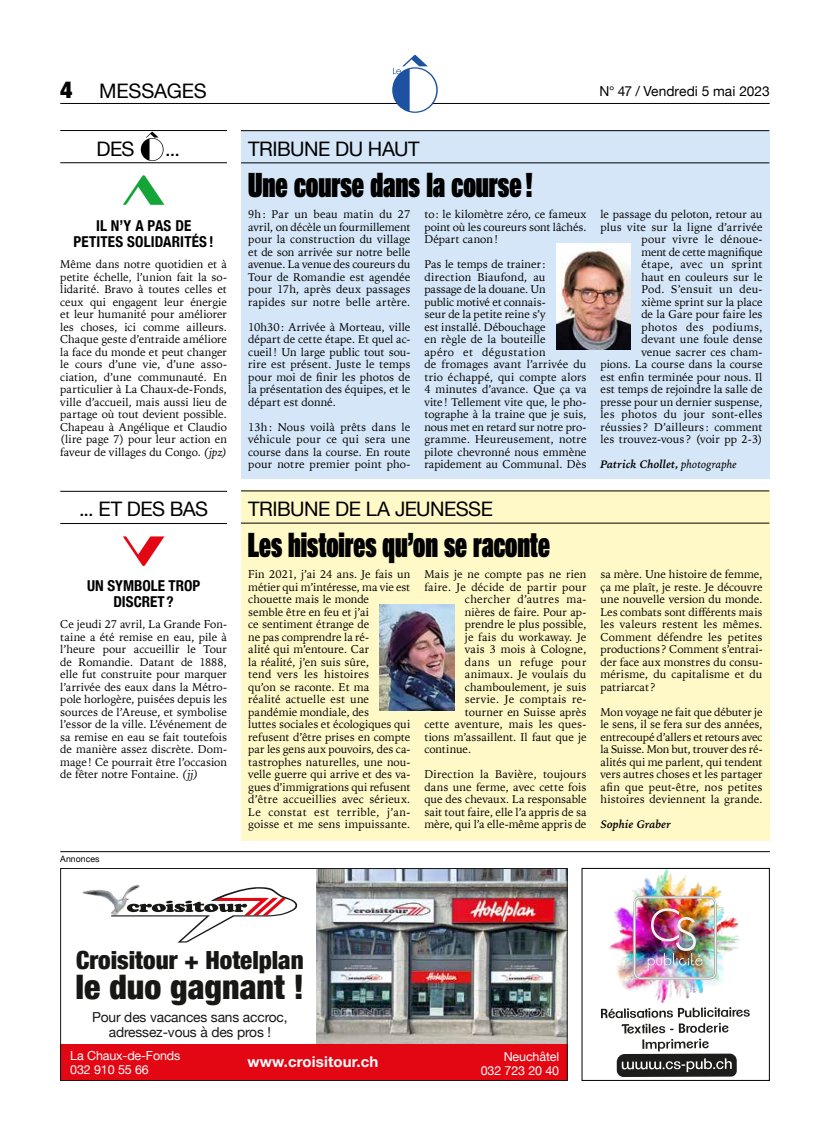
<style>
.page{position:relative;width:830px;height:1134px;background:#fff}
.page>*{position:absolute;margin:0;border:0;box-sizing:border-box;transform-origin:0 0}
.t1{font:33.75px "Neue Helvetica 99 Cm Blk";color:#000}
.t2{font:900 condensed 33.75px "Helvetica Neue";color:#171716}
.t3{font:900 condensed 25px "Helvetica Neue";color:#171716}
.t4{font:20px "Helvetica Neue";letter-spacing:-.025em;color:#000}
.t5{font:20px "Helvetica Neue";letter-spacing:-.005em;color:#000}
.t6{font:700 condensed 15px/16.2px "Helvetica Neue";letter-spacing:.005em;color:#000;text-align:center}
.t7{font:700 15px "Helvetica Neue";letter-spacing:.01em;color:#fff}
.t8{font:13.75px/15px "Helvetica Neue";letter-spacing:-.01em;color:#171716;text-align:center}
.t9{font:13.75px "Helvetica Neue";color:#000}
.t10{font:12.5px/13.8px "Helvetica Neue";letter-spacing:-.01em;color:#fff}
.t11{font:11.25px/12.5px "Iowan Old Style";letter-spacing:.005em;color:#000;text-align:justify}
.t12{font:italic 700 11.25px "Iowan Old Style";letter-spacing:.01em;color:#000}
.t13{font:11.25px "Iowan Old Style";letter-spacing:.025em;color:#000}
.t14{font:11.25px "Iowan Old Style";letter-spacing:.03em;color:#000}
.t15{font:11.25px "Iowan Old Style";letter-spacing:.04em;color:#000}
.t16{font:8.75px "Helvetica Neue";color:#000}
.s1{font-weight:900;font-stretch:condensed;font-size:23.75px}
.s2{font-style:italic}
.s3{font-weight:400}
</style>
<div class="page">
<hr style="left:60px;top:103px;width:709px;height:1px;background:#000">
<svg style="left:392px;top:55px;width:45px;height:58px"></svg>
<hr style="left:60px;top:130px;width:167px;height:1px;background:#000">
<hr style="left:60px;top:163px;width:167px;height:1px;background:#000">
<svg style="left:141px;top:132px;width:22px;height:29px"></svg>
<hr style="left:60px;top:491px;width:167px;height:1px;background:#000">
<hr style="left:60px;top:523px;width:167px;height:1px;background:#000">
<svg style="left:123px;top:175px;width:41px;height:30px"></svg>
<svg style="left:123px;top:536px;width:41px;height:30px"></svg>
<div style="left:241px;top:491px;width:528px;height:350px;background:#fff9c7"></div>
<div style="left:241px;top:131px;width:528px;height:347px;background:#d4e6f7"></div>
<hr style="left:241px;top:130px;width:528px;height:1px;background:#000">
<hr style="left:241px;top:163px;width:528px;height:1px;background:#000">
<hr style="left:241px;top:491px;width:528px;height:1px;background:#000">
<hr style="left:241px;top:523px;width:528px;height:1px;background:#000">
<img style="left:556px;top:243px;width:74px;height:107px">
<img style="left:379px;top:604px;width:75px;height:106px">
<hr style="left:60px;top:851px;width:709px;height:1px;background:#000">
<img style="left:317px;top:870px;width:248px;height:175px">
<div style="left:60px;top:1045px;width:507px;height:36px;background:#e30613"></div>
<img style="left:82px;top:889px;width:24px;height:9px">
<svg style="left:106px;top:884px;width:191px;height:59px"></svg>
<div style="left:60px;top:868px;width:507px;height:213px;border:1px solid #171716"></div>
<img style="left:697px;top:881px;width:53px;height:135px">
<img style="left:609px;top:870px;width:88px;height:133px">
<img style="left:632px;top:896px;width:64px;height:83px">
<svg style="left:600px;top:1007px;width:149px;height:70px"></svg>
<div style="left:581px;top:868px;width:188px;height:213px;border:1px solid #000"></div>
<h3 class="t5" style="left:60px;top:77px;width:148px"><span class="s1">4</span> MESSAGES</h3>
<p class="t9" style="left:599px;top:82px;width:172px">N° 47 / Vendredi 5 mai 2023</p>
<h3 class="t4" style="left:96px;top:134px;width:40px">DES</h3>
<h3 class="t4" style="left:165px;top:134px;width:16px">...</h3>
<h3 class="t6" style="left:74px;top:216px;width:141px">IL N’Y A PAS DE<br>PETITES SOLIDARITÉS !</h3>
<p class="t11" style="left:60px;top:257px;width:168px">Même dans notre quotidien et à petite échelle, l’union fait la so&shy;lidarité. Bravo à toutes celles et ceux qui engagent leur énergie et leur humanité pour améliorer les choses, ici comme ailleurs.<br>Chaque geste d’entraide améliore la face du monde et peut changer le cours d’une vie, d’une asso&shy;ciation, d’une communauté. En particulier à La Chaux-de-Fonds, ville d’accueil, mais aussi lieu de partage où tout devient possible.<br>Chapeau à Angélique et Claudio (lire page 7) pour leur action en faveur de villages du Congo. <span class="s2">(jpz)</span></p>
<h3 class="t4" style="left:79px;top:495px;width:131px">... ET DES BAS</h3>
<h3 class="t6" style="left:87px;top:576px;width:114px">UN SYMBOLE TROP<br>DISCRET ?</h3>
<p class="t11" style="left:60px;top:617px;width:168px">Ce jeudi 27 avril, La Grande Fon&shy;taine a été remise en eau, pile à l’heure pour accueillir le Tour de Romandie. Datant de 1888, elle fut construite pour marquer l’arrivée des eaux dans la Métro&shy;pole horlogère, puisées depuis les sources de l’Areuse, et symbolise l’essor de la ville. L’événement de sa remise en eau se fait toutefois de manière assez discrète. Dom&shy;mage ! Ce pourrait être l’occasion de fêter notre Fontaine. <span class="s2">(jj)</span></p>
<p class="t16" style="left:60px;top:853px;width:41px">Annonces</p>
<h3 class="t4" style="left:248px;top:134px;width:173px">TRIBUNE DU HAUT</h3>
<h1 class="t1" style="left:248px;top:164px;width:286px">Une course dans la course!</h1>
<p class="t11" style="left:248px;top:207px;width:163px">9h : Par un beau matin du 27 avril, on décèle un fourmillement pour la construction du village et de son arrivée sur notre belle avenue. La venue des coureurs du Tour de Romandie est agendée pour 17h, après deux passages rapides sur notre belle artère.</p>
<p class="t11" style="left:248px;top:320px;width:163px">10h30: Arrivée à Morteau, ville départ de cette étape. Et quel ac&shy;cueil! Un large public tout sou&shy;rire est présent. Juste le temps pour moi de finir les photos de la présentation des équipes, et le départ est donné.</p>
<p class="t11" style="left:248px;top:420px;width:163px">13h : Nous voilà prêts dans le véhicule pour ce qui sera une course dans la course. En route pour notre premier point pho-</p>
<p class="t11" style="left:424px;top:207px;width:163px">to: le kilomètre zéro, ce fameux point où les coureurs sont lâchés.<br>Départ canon!</p>
<p class="t11" style="left:424px;top:257px;width:163px;text-align:left">Pas le temps de trainer: direction Biaufond, au<br>passage de la douane. Un<br>public motivé et connais-<br>seur de la petite reine s’y<br>est installé. Débouchage<br>en règle de la bouteille<br>apéro et dégustation<br>de fromages avant l’arrivée du trio échappé, qui compte alors<br>4 minutes d’avance. Que ça va vite ! Tellement vite que, le pho&shy;tographe à la traine que je suis, nous met en retard sur notre pro&shy;gramme. Heureusement, notre pilote chevronné nous emmène rapidement au Communal. Dès</p>
<h3 class="t4" style="left:248px;top:494px;width:246px">TRIBUNE DE LA JEUNESSE</h3>
<h1 class="t1" style="left:248px;top:524px;width:303px">Les histoires qu’on se raconte</h1>
<p class="t11" style="left:248px;top:567px;width:163px;text-align:left">Fin 2021, j’ai 24 ans. Je fais un métier qui m’intéresse, ma vie est chouette mais le monde<br>semble être en feu et j’ai<br>ce sentiment étrange de<br>ne pas comprendre la ré-<br>alité qui m’entoure. Car<br>la réalité, j’en suis sûre,<br>tend vers les histoires<br>qu’on se raconte. Et ma<br>réalité actuelle est une pandémie mondiale, des<br>luttes sociales et écologiques qui refusent d’être prises en compte par les gens aux pouvoirs, des ca&shy;tastrophes naturelles, une nou&shy;velle guerre qui arrive et des va&shy;gues d’immigrations qui refusent d’être accueillies avec sérieux.<br>Le constat est terrible, j’an&shy;goisse et me sens impuissante.</p>
<p class="t11" style="left:424px;top:567px;width:163px">Mais je ne compte pas ne rien</p>
<p class="t13" style="left:424px;top:577px;width:163px">faire. Je décide de partir pour</p>
<p class="t14" style="left:464px;top:589px;width:123px">chercher d’autres ma-</p>
<p class="t11" style="left:464px;top:605px;width:123px">nières de faire. Pour ap-</p>
<p class="t11" style="left:464px;top:617px;width:123px">prendre le plus possible,</p>
<p class="t11" style="left:464px;top:630px;width:123px">je fais du workaway. Je</p>
<p class="t11" style="left:464px;top:642px;width:123px">vais 3 mois à Cologne,</p>
<p class="t15" style="left:464px;top:652px;width:123px">dans un refuge pour</p>
<p class="t11" style="left:464px;top:667px;width:123px">animaux. Je voulais du</p>
<p class="t11" style="left:464px;top:680px;width:123px">chamboulement, je suis</p>
<p class="t11" style="left:464px;top:692px;width:123px">servie. Je comptais re-</p>
<p class="t11" style="left:464px;top:705px;width:123px">tourner en Suisse après</p>
<p class="t11" style="left:424px;top:717px;width:163px">cette aventure, mais les ques-</p>
<p class="t11" style="left:424px;top:730px;width:163px">tions m’assaillent. Il faut que je</p>
<p class="t11" style="left:424px;top:742px;width:48px">continue.</p>
<p class="t11" style="left:424px;top:767px;width:163px">Direction la Bavière, toujours dans une ferme, avec cette fois que des chevaux. La responsable sait tout faire, elle l’a appris de sa mère, qui l’a elle-même appris de</p>
<p class="t11" style="left:600px;top:207px;width:163px;text-align:right">le passage du peloton, retour au plus vite sur la ligne d’arrivée pour vivre le dénoue-<br>ment de cette magnifique<br>étape, avec un sprint<br>haut en couleurs sur le<br>Pod. S’ensuit un deu-<br>xième sprint sur la place<br>de la Gare pour faire les<br>photos des podiums,<br>devant une foule dense<br>venue sacrer ces cham-<br>pions. La course dans la course est enfin terminée pour nous. Il est temps de rejoindre la salle de presse pour un dernier suspense, les photos du jour sont-elles réussies ? D’ailleurs : comment les trouvez-vous ? (voir pp 2-3)</p>
<p class="t12" style="left:600px;top:454px;width:138px">Patrick Chollet, <span class="s3">photographe</span></p>
<p class="t11" style="left:600px;top:567px;width:163px">sa mère. Une histoire de femme, ça me plaît, je reste. Je découvre une nouvelle version du monde.<br>Les combats sont différents mais les valeurs restent les mêmes.<br>Comment défendre les petites productions ? Comment s’entrai&shy;der face aux monstres du consu&shy;mérisme, du capitalisme et du patriarcat ?</p>
<p class="t11" style="left:600px;top:705px;width:163px">Mon voyage ne fait que débuter je le sens, il se fera sur des années, entrecoupé d’allers et retours avec la Suisse. Mon but, trouver des ré&shy;alités qui me parlent, qui tendent vers autres choses et les partager afin que peut-être, nos petites histoires deviennent la grande.</p>
<p class="t12" style="left:600px;top:814px;width:72px">Sophie Graber</p>
<h2 class="t3" style="left:76px;top:945px;width:229px">Croisitour + Hotelplan</h2>
<h1 class="t2" style="left:76px;top:966px;width:230px">le duo gagnant !</h1>
<p class="t8" style="left:92px;top:1010px;width:197px">Pour des vacances sans accroc, adressez-vous à des pros !</p>
<p class="t10" style="left:70px;top:1049px;width:112px">La Chaux-de-Fonds<br>032 910 55 66</p>
<p class="t10" style="left:480px;top:1050px;width:80px;text-align:right">Neuchâtel<br>032 723 20 40</p>
<h3 class="t7" style="left:247px;top:1050px;width:132px">www.croisitour.ch</h3>
</div>
